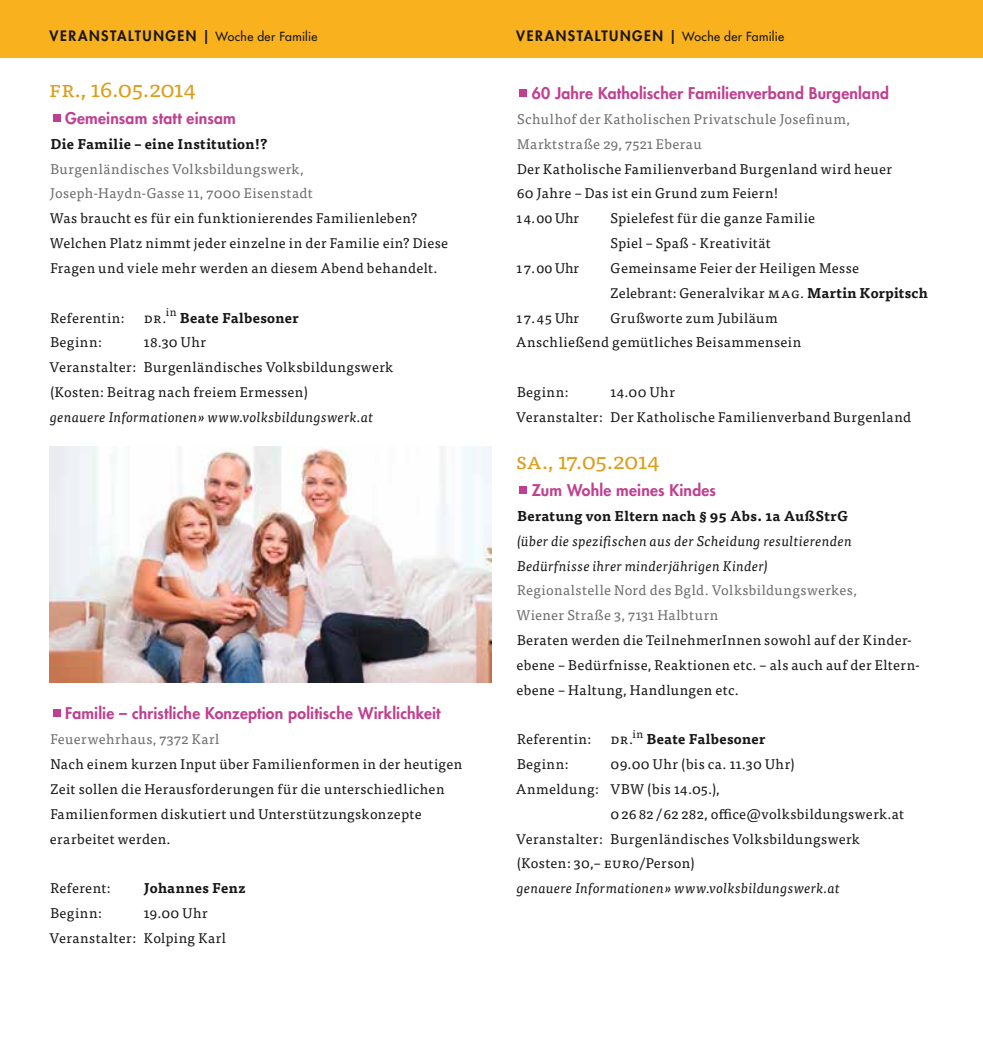
<style>
.page{position:relative;width:983px;height:1042px;background:#fff}
.page>*{position:absolute;margin:0;border:0;box-sizing:border-box;transform-origin:0 0}
.t1{font:22.75px "Tisa Pro";color:#dc9e1c}
.t2{font:800 15.75px "Futura";letter-spacing:.01em;color:#c13f90}
.t3{font:14px/24.8px "Tisa Pro";letter-spacing:.025em;color:#181716}
.t4{font:14px/24.8px "Tisa Pro";letter-spacing:.03em;color:#6e6e6e}
.t5{font:italic 14px/24.8px "Tisa Pro";letter-spacing:.02em;color:#181716}
.t6{font:700 14px "Tisa Pro";letter-spacing:.02em;color:#181716}
.t7{font:800 14px "Futura";letter-spacing:.105em;color:#181716}
.t8{font:11.2px "Tisa Pro";color:#181716}
.s1{font-weight:400;font-size:12.25px}
.s2{font-weight:700}
</style>
<div class="page">
<div style="left:0;top:0;width:982px;height:58px;background:#f9b11e"></div>
<div style="left:53px;top:114px;width:7px;height:8px;background:#c13f90"></div>
<div style="left:53px;top:709px;width:7px;height:8px;background:#c13f90"></div>
<div style="left:519px;top:89px;width:7px;height:8px;background:#c13f90"></div>
<div style="left:519px;top:486px;width:7px;height:8px;background:#c13f90"></div>
<img style="left:50px;top:446px;width:441px;height:236px">
<p class="t7" style="left:50px;top:27px;width:269px">VERANSTALTUNGEN | <span class="s1">Woche der Familie</span></p>
<p class="t7" style="left:516px;top:27px;width:269px">VERANSTALTUNGEN | <span class="s1">Woche der Familie</span></p>
<h1 class="t1" style="left:49px;top:72px;width:148px">fr., 16.05.2014</h1>
<p class="t2" style="left:65px;top:108px;width:172px">Gemeinsam statt einsam</p>
<p class="t6" style="left:50px;top:132px;width:219px">Die Familie – eine Institution!?</p>
<p class="t4" style="left:50px;top:155px;width:264px">Burgenländisches Volksbildungswerk,<br>Joseph-Haydn-Gasse 11, 7000 Eisenstadt</p>
<p class="t3" style="left:50px;top:205px;width:400px">Was braucht es für ein funktionierendes Familienleben?<br>Welchen Platz nimmt jeder einzelne in der Familie ein? Diese<br>Fragen und viele mehr werden an diesem Abend behandelt.</p>
<p class="t3" style="left:50px;top:304px;width:76px">Referentin:</p>
<p class="t3" style="left:144px;top:304px;width:24px">dr.</p>
<p class="t2" style="left:531px;top:83px;width:358px">60 Jahre Katholischer Familienverband Burgenland</p>
<p class="t4" style="left:517px;top:106px;width:334px">Schulhof der Katholischen Privatschule Josefinum,<br>Marktstraße 29, 7521 Eberau</p>
<p class="t3" style="left:515px;top:155px;width:378px">Der Katholische Familienverband Burgenland wird heuer<br>60 Jahre – Das ist ein Grund zum Feiern!<br>14.00 Uhr</p>
<p class="t3" style="left:610px;top:205px;width:206px">Spielefest für die ganze Familie<br>Spiel – Spaß - Kreativität</p>
<p class="t3" style="left:515px;top:255px;width:65px">17.00 Uhr</p>
<p class="t3" style="left:610px;top:255px;width:319px">Gemeinsame Feier der Heiligen Messe<br>Zelebrant: Generalvikar mag. <span class="s2">Martin Korpitsch</span></p>
<p class="t3" style="left:515px;top:304px;width:65px">17.45 Uhr</p>
<p class="t8" style="left:166px;top:304px;width:12px">in</p>
<p class="t3" style="left:516px;top:304px;width:287px;text-indent:95px">Grußworte zum Jubiläum<br>Anschließend gemütliches Beisammensein</p>
<p class="t3" style="left:517px;top:379px;width:53px">Beginn:</p>
<p class="t6" style="left:180px;top:306px;width:120px">Beate Falbesoner</p>
<p class="t3" style="left:50px;top:329px;width:345px;text-indent:94px">18.30 Uhr<br>Veranstalter: Burgenländisches Volksbildungswerk (Kosten: Beitrag nach freiem Ermessen)</p>
<p class="t5" style="left:50px;top:404px;width:324px">genauere Informationen» www.volksbildungswerk.at</p>
<p class="t3" style="left:50px;top:329px;width:53px">Beginn:</p>
<p class="t3" style="left:516px;top:379px;width:396px;text-indent:94px">14.00 Uhr<br>Veranstalter: Der Katholische Familienverband Burgenland</p>
<h1 class="t1" style="left:515px;top:444px;width:146px">sa., 17.05.2014</h1>
<p class="t2" style="left:531px;top:480px;width:185px">Zum Wohle meines Kindes</p>
<p class="t6" style="left:517px;top:505px;width:333px">Beratung von Eltern nach § 95 Abs. 1a AußStrG</p>
<p class="t5" style="left:516px;top:528px;width:336px">(über die spezifischen aus der Scheidung resultierenden<br>Bedürfnisse ihrer minderjährigen Kinder)</p>
<p class="t4" style="left:516px;top:577px;width:342px">Regionalstelle Nord des Bgld. Volksbildungswerkes,<br>Wiener Straße 3, 7131 Halbturn</p>
<p class="t3" style="left:516px;top:627px;width:403px">Beraten werden die TeilnehmerInnen sowohl auf der Kinder&shy;ebene – Bedürfnisse, Reaktionen etc. – als auch auf der Eltern&shy;ebene – Haltung, Handlungen etc.</p>
<p class="t3" style="left:517px;top:726px;width:76px">Referentin:</p>
<p class="t3" style="left:610px;top:726px;width:24px">dr.</p>
<p class="t2" style="left:65px;top:704px;width:377px">Familie – christliche Konzeption politische Wirklichkeit</p>
<p class="t4" style="left:50px;top:726px;width:170px">Feuerwehrhaus, 7372 Karl</p>
<p class="t3" style="left:50px;top:751px;width:414px">Nach einem kurzen Input über Familienformen in der heutigen Zeit sollen die Herausforderungen für die unterschiedlichen Familienformen diskutiert und Unterstützungskonzepte erarbeitet werden.</p>
<p class="t3" style="left:50px;top:875px;width:62px">Referent:</p>
<p class="t6" style="left:144px;top:877px;width:103px">Johannes Fenz</p>
<p class="t3" style="left:50px;top:900px;width:53px">Beginn:</p>
<p class="t8" style="left:632px;top:725px;width:12px">in</p>
<p class="t6" style="left:646px;top:728px;width:120px">Beate Falbesoner</p>
<p class="t3" style="left:517px;top:751px;width:53px">Beginn:</p>
<p class="t3" style="left:610px;top:751px;width:185px">09.00 Uhr (bis ca. 11.30 Uhr)</p>
<p class="t3" style="left:516px;top:776px;width:205px">Anmeldung: VBW (bis 14.05.),</p>
<p class="t3" style="left:610px;top:800px;width:295px">0 26 82 /62 282, office@volksbildungswerk.at</p>
<p class="t3" style="left:516px;top:825px;width:345px">Veranstalter: Burgenländisches Volksbildungswerk</p>
<p class="t3" style="left:516px;top:850px;width:179px">(Kosten: 30,– euro/Person)</p>
<p class="t5" style="left:516px;top:875px;width:324px">genauere Informationen» www.volksbildungswerk.at</p>
<p class="t3" style="left:50px;top:900px;width:178px;text-indent:94px">19.00 Uhr<br>Veranstalter: Kolping Karl</p>
</div>
